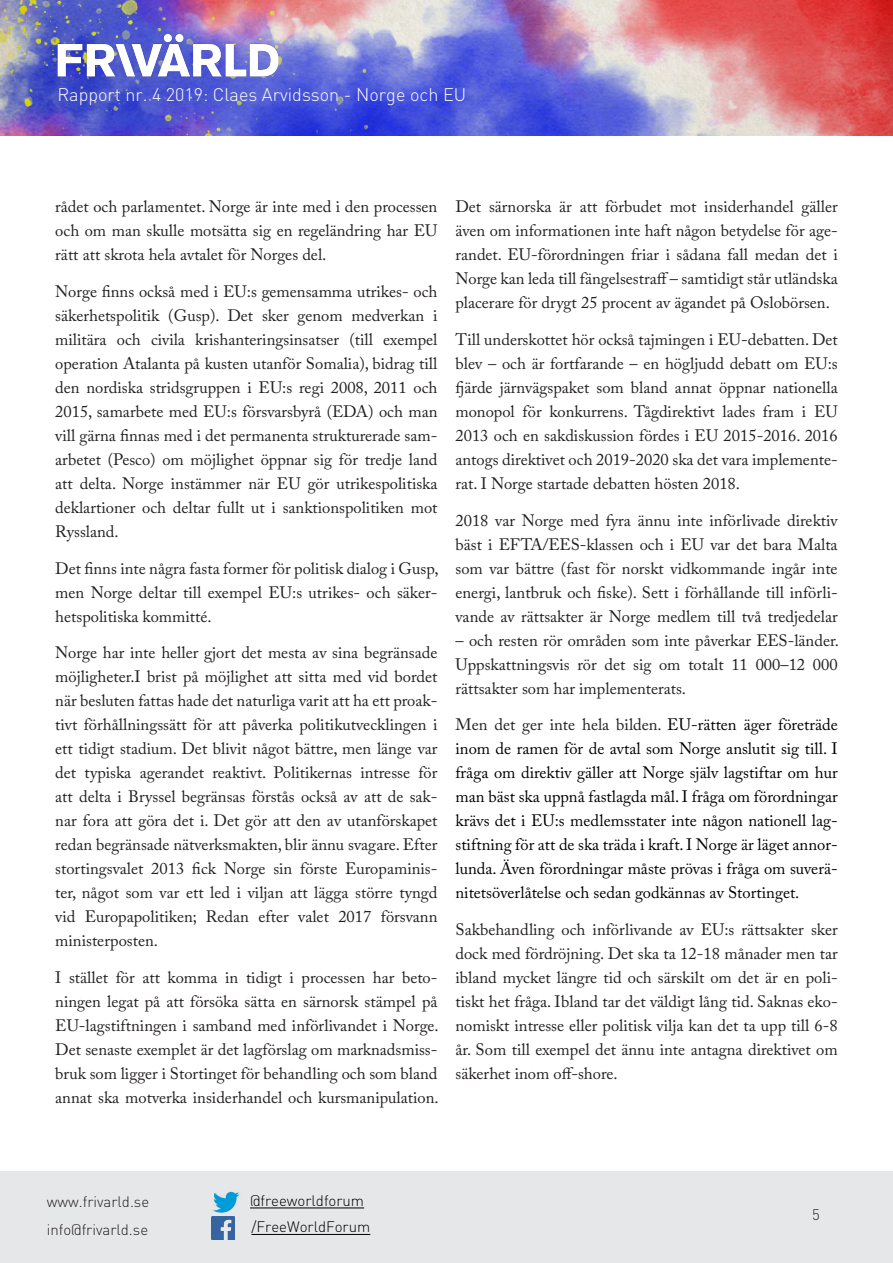
<style>
.page{position:relative;width:893px;height:1263px;background:#fff}
.page>*{position:absolute;margin:0;border:0;box-sizing:border-box;transform-origin:0 0}
.t1{font:300 18px "DIN";color:#fff}
.Brödtext{font:16.5px/24px "Adobe Caslon Pro";color:#231f20;text-align:justify}
.Brödtext-2{font:16.5px/24px "Adobe Caslon Pro";color:#000;text-align:justify}
.t2{font:300 15px/28.2px "DIN";color:#231f20}
.t3{font:300 15px/26.5px "DIN";color:#000}
.s1{color:#231f20}
</style>
<div class="page">
<img style="left:0;top:1px;width:893px;height:135px">
<img style="left:55px;top:33px;width:226px;height:48px">
<div style="left:0;top:1172px;width:893px;height:91px;background:#e6e7e9"></div>
<hr style="left:250px;top:1207px;width:114px;height:1px;background:#000">
<hr style="left:251px;top:1234px;width:119px;height:1px;background:#000">
<img style="left:213px;top:1191px;width:27px;height:22px">
<img style="left:211px;top:1216px;width:24px;height:24px">
<p class="t1" style="left:57px;top:83px;width:410px">Rapport nr. 4 2019: Claes Arvidsson - Norge och EU</p>
<p class="Brödtext" style="left:55px;top:194px;width:384px">rådet och parlamentet. Norge är inte med i den processen och om man skulle motsätta sig en regeländring har EU rätt att skrota hela avtalet för Norges del.</p>
<p class="Brödtext" style="left:55px;top:279px;width:384px">Norge finns också med i EU:s gemensamma utrikes- och säkerhetspolitik (Gusp). Det sker genom medverkan i militära och civila krishanteringsinsatser (till exempel operation Atalanta på kusten utanför Somalia), bidrag till den nordiska stridsgruppen i EU:s regi 2008, 2011 och 2015, samarbete med EU:s försvarsbyrå (EDA) och man vill gärna finnas med i det permanenta strukturerade sam&shy;arbetet (Pesco) om möjlighet öppnar sig för tredje land att delta. Norge instämmer när EU gör utrikespolitiska deklartioner och deltar fullt ut i sanktionspolitiken mot Ryssland.</p>
<p class="Brödtext" style="left:55px;top:556px;width:385px">Det finns inte några fasta former för politisk dialog i Gusp, men Norge deltar till exempel EU:s utrikes- och säker&shy;hetspolitiska kommitté.</p>
<p class="Brödtext" style="left:55px;top:641px;width:384px">Norge har inte heller gjort det mesta av sina begränsade möjligheter.I brist på möjlighet att sitta med vid bordet när besluten fattas hade det naturliga varit att ha ett proak&shy;tivt förhållningssätt för att påverka politikutvecklingen i ett tidigt stadium. Det blivit något bättre, men länge var det typiska agerandet reaktivt. Politikernas intresse för att delta i Bryssel begränsas förstås också av att de sak&shy;nar fora att göra det i. Det gör att den av utanförskapet redan begränsade nätverksmakten, blir ännu svagare. Efter stortingsvalet 2013 fick Norge sin förste Europaminis&shy;ter, något som var ett led i viljan att lägga större tyngd vid Europapolitiken; Redan efter valet 2017 försvann ministerposten.</p>
<p class="Brödtext" style="left:55px;top:965px;width:385px">I stället för att komma in tidigt i processen har beto&shy;ningen legat på att försöka sätta en särnorsk stämpel på EU-lagstiftningen i samband med införlivandet i Norge.<br>Det senaste exemplet är det lagförslag om marknadsmiss&shy;bruk som ligger i Stortinget för behandling och som bland annat ska motverka insiderhandel och kursmanipulation.</p>
<p class="Brödtext" style="left:455px;top:194px;width:384px">Det särnorska är att förbudet mot insiderhandel gäller även om informationen inte haft någon betydelse för age&shy;randet. EU-förordningen friar i sådana fall medan det i Norge kan leda till fängelsestraff – samtidigt står utländska placerare för drygt 25 procent av ägandet på Oslobörsen.</p>
<p class="Brödtext" style="left:455px;top:327px;width:384px">Till underskottet hör också tajmingen i EU-debatten. Det blev – och är fortfarande – en högljudd debatt om EU:s fjärde järnvägspaket som bland annat öppnar nationella monopol för konkurrens. Tågdirektivt lades fram i EU 2013 och en sakdiskussion fördes i EU 2015-2016. 2016 antogs direktivet och 2019-2020 ska det vara implemente&shy;rat. I Norge startade debatten hösten 2018.</p>
<p class="Brödtext" style="left:455px;top:508px;width:384px">2018 var Norge med fyra ännu inte införlivade direktiv bäst i EFTA/EES-klassen och i EU var det bara Malta som var bättre (fast för norskt vidkommande ingår inte energi, lantbruk och fiske). Sett i förhållande till införli&shy;vande av rättsakter är Norge medlem till två tredjedelar</p>
<p class="Brödtext" style="left:455px;top:628px;width:385px">– och resten rör områden som inte påverkar EES-länder.<br>Uppskattningsvis rör det sig om totalt 11 000–12 000 rättsakter som har implementerats.</p>
<p class="Brödtext-2" style="left:455px;top:713px;width:384px"><span class="s1">Men det ger inte hela bilden.</span> EU-rätten äger företräde inom de ramen för de avtal som Norge anslutit sig till. I fråga om direktiv gäller att Norge själv lagstiftar om hur man bäst ska uppnå fastlagda mål. I fråga om förordningar krävs det i EU:s medlemsstater inte någon nationell lag&shy;stiftning för att de ska träda i kraft. I Norge är läget annor&shy;lunda. Även förordningar måste prövas i fråga om suverä&shy;nitetsöverlåtelse och sedan godkännas av Stortinget.</p>
<p class="Brödtext" style="left:455px;top:917px;width:384px">Sakbehandling och införlivande av EU:s rättsakter sker dock med fördröjning. Det ska ta 12-18 månader men tar ibland mycket längre tid och särskilt om det är en poli&shy;tiskt het fråga. Ibland tar det väldigt lång tid. Saknas eko&shy;nomiskt intresse eller politisk vilja kan det ta upp till 6-8 år. Som till exempel det ännu inte antagna direktivet om säkerhet inom off-shore.</p>
<p class="t2" style="left:47px;top:1187px;width:104px">www.frivarld.se info@frivarld.se</p>
<p class="t3" style="left:250px;top:1187px;width:122px">@freeworldforum /FreeWorldForum</p>
<p class="t2" style="left:812px;top:1200px;width:9px">5</p>
</div>
